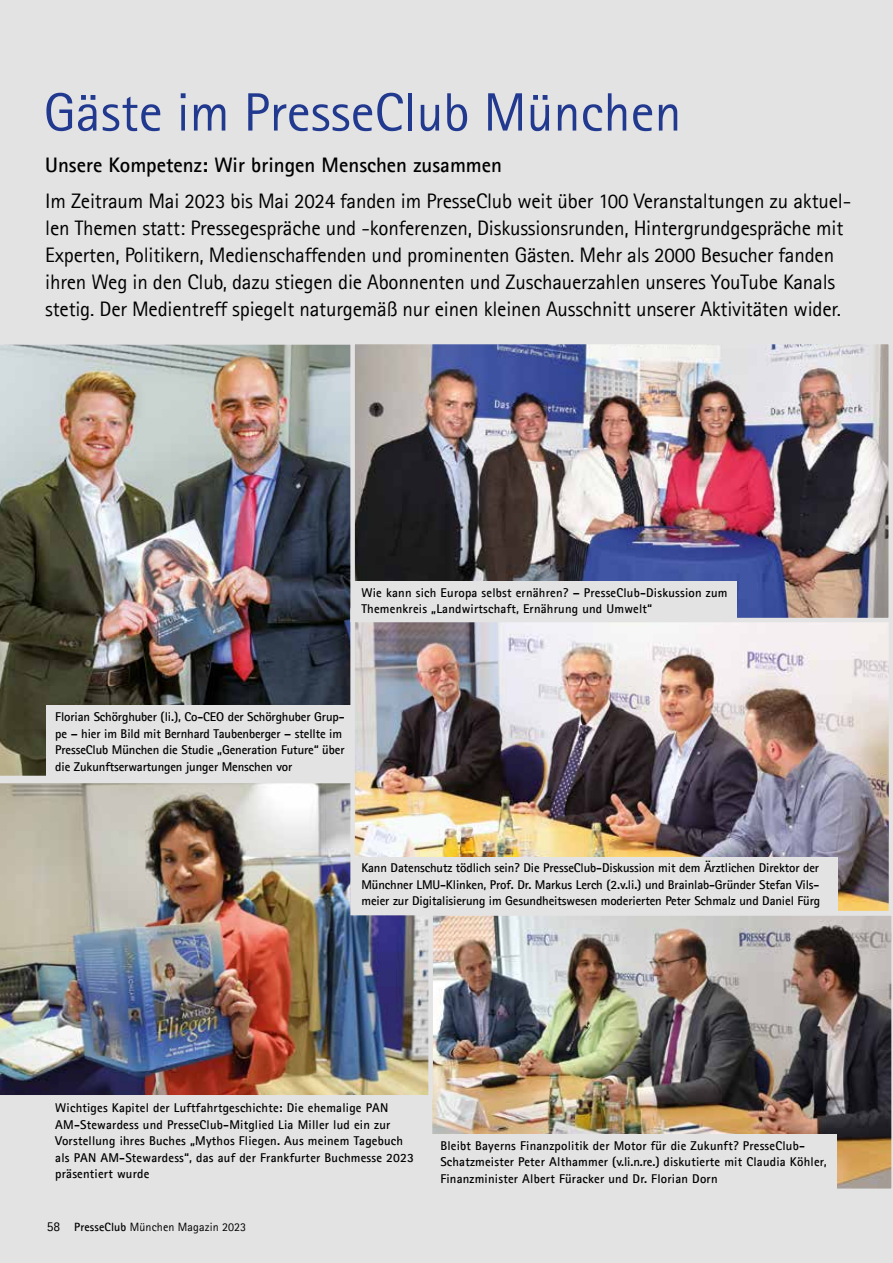
<style>
.page{position:relative;width:893px;height:1263px;background:#e4e3e4}
.page>*{position:absolute;margin:0;border:0;box-sizing:border-box;transform-origin:0 0}
.t1{font:54px "Agfa Rotis Sans Serif";color:#213a8f}
.t2{font:21px/27px "Agfa Rotis Sans Serif";letter-spacing:-.01em;color:#000}
.t3{font:700 21px "Agfa Rotis Sans Serif";color:#000}
.t4{font:700 12.75px/16.5px "Agfa Rotis Sans Serif";letter-spacing:.015em;color:#000}
.t5{font:700 12.75px/16.5px "Agfa Rotis Sans Serif";letter-spacing:-.01em;color:#000}
.t6{font:12px "Agfa Rotis Sans Serif";letter-spacing:.01em;color:#000}
.s1{font-size:13.5px}
.s2{font-weight:700}
</style>
<div class="page">
<img style="left:432px;top:915px;width:460px;height:274px">
<div style="left:432px;top:1134px;width:405px;height:55px;background:#e4e3e4"></div>
<img style="left:0;top:783px;width:433px;height:316px">
<div style="left:47px;top:1096px;width:376px;height:89px;background:#e4e3e4"></div>
<img style="left:0;top:344px;width:350px;height:432px">
<div style="left:47px;top:705px;width:310px;height:73px;background:#e4e3e4"></div>
<img style="left:355px;top:622px;width:533px;height:288px">
<div style="left:350px;top:608px;width:543px;height:307px;border:4px solid #e4e3e4"></div>
<div style="left:353px;top:857px;width:485px;height:55px;background:#e4e3e4"></div>
<img style="left:355px;top:345px;width:533px;height:272px">
<div style="left:350px;top:340px;width:543px;height:282px;border:4px solid #e4e3e4"></div>
<div style="left:353px;top:581px;width:384px;height:39px;background:#e4e3e4"></div>
<h1 class="t1" style="left:44px;top:80px;width:639px">Gäste im PresseClub München</h1>
<h2 class="t3" style="left:45px;top:152px;width:458px">Unsere Kompetenz: Wir bringen Menschen zusammen</h2>
<p class="t2" style="left:45px;top:187px;width:807px">Im Zeitraum Mai 2023 bis Mai 2024 fanden im PresseClub weit über 100 Veranstaltungen zu aktuel&shy;len Themen statt: Pressegespräche und -konferenzen, Diskussionsrunden, Hintergrundgespräche mit Experten, Politikern, Medienschaffenden und prominenten Gästen. Mehr als 2000 Besucher fanden ihren Weg in den Club, dazu stiegen die Abonnenten und Zuschauerzahlen unseres YouTube Kanals stetig. Der Medientreff spiegelt naturgemäß nur einen kleinen Ausschnitt unserer Aktivitäten wider.</p>
<p class="t4" style="left:361px;top:584px;width:368px">Wie kann sich Europa selbst ernähren? – PresseClub-Diskussion zum<br>Themenkreis „Landwirtschaft, Ernährung und Umwelt“</p>
<p class="t5" style="left:55px;top:708px;width:291px">Florian Schörghuber (li.), Co-CEO der Schörghuber Grup&shy;pe – hier im Bild mit Bernhard Taubenberger – stellte im PresseClub München die Studie „Generation Future“ über die Zukunftserwartungen junger Menschen vor</p>
<p class="t4" style="left:361px;top:860px;width:460px;text-align:justify">Kann Datenschutz tödlich sein? Die PresseClub-Diskussion mit dem Ärztlichen Direktor der Münchner LMU-Klinken, Prof. Dr. Markus Lerch (2.v.li.) und Brainlab-Gründer Stefan Vils&shy;meier zur Digitalisierung im Gesundheitswesen moderierten Peter Schmalz und Daniel Fürg</p>
<p class="t4" style="left:55px;top:1099px;width:360px">Wichtiges Kapitel der Luftfahrtgeschichte: Die ehemalige PAN AM-Stewardess und PresseClub-Mitglied Lia Miller lud ein zur Vorstellung ihres Buches „Mythos Fliegen. Aus meinem Tagebuch als PAN AM-Stewardess“, das auf der Frankfurter Buchmesse 2023 präsentiert wurde</p>
<p class="t6" style="left:47px;top:1219px;width:201px"><span class="s1">58</span> <span class="s2">PresseClub</span> München Magazin 2023</p>
<p class="t4" style="left:440px;top:1137px;width:388px">Bleibt Bayerns Finanzpolitik der Motor für die Zukunft? PresseClub-<br>Schatzmeister Peter Althammer (v.li.n.re.) diskutierte mit Claudia Köhler,<br>Finanzminister Albert Füracker und Dr. Florian Dorn</p>
</div>
